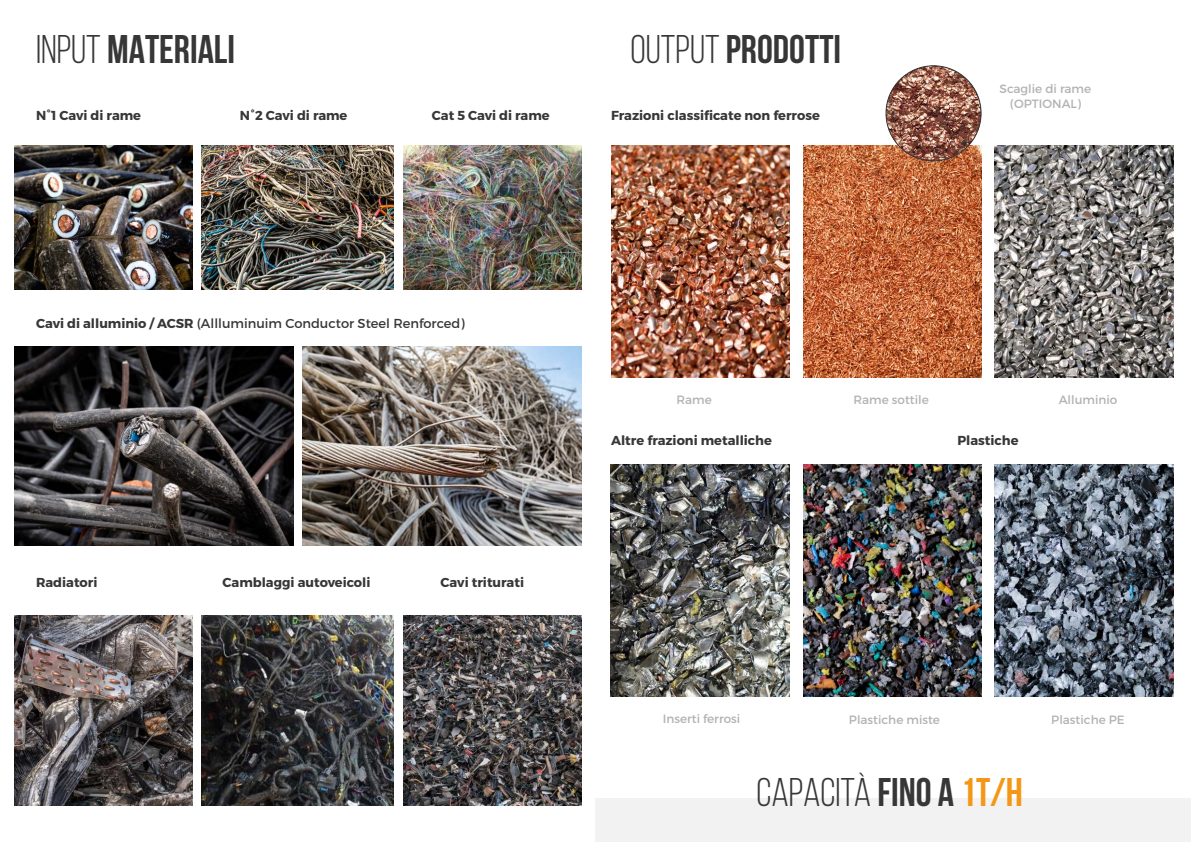
<style>
.page{position:relative;width:1191px;height:842px;background:#fff}
.page>*{position:absolute;margin:0;border:0;box-sizing:border-box;transform-origin:0 0}
.t1{font:700 40px "Bebas Neue";color:#373737}
.t2{font:40px "Bebas Neue";color:#373737}
.t3{font:700 13px "Montserrat";color:#373737}
.t4{font:13px "Montserrat";color:#373737}
.t5{font:12px "Montserrat";color:#b3b2b2}
.s1{font-weight:400}
.s2{font-weight:700}
.s3{font-weight:700;color:#f49716}
</style>
<div class="page">
<div style="left:595px;top:798px;width:596px;height:44px;background:#f2f2f2"></div>
<img style="left:201px;top:146px;width:193px;height:144px">
<img style="left:403px;top:146px;width:178px;height:144px">
<img style="left:14px;top:347px;width:279px;height:198px">
<img style="left:303px;top:347px;width:278px;height:198px">
<img style="left:14px;top:615px;width:178px;height:191px">
<img style="left:14px;top:146px;width:178px;height:144px">
<img style="left:201px;top:615px;width:193px;height:191px">
<img style="left:403px;top:615px;width:178px;height:191px">
<img style="left:611px;top:146px;width:178px;height:231px">
<img style="left:803px;top:465px;width:178px;height:231px">
<img style="left:803px;top:146px;width:178px;height:231px">
<img style="left:610px;top:465px;width:179px;height:231px">
<img style="left:994px;top:146px;width:179px;height:231px">
<img style="left:994px;top:465px;width:179px;height:231px">
<img style="left:886px;top:66px;width:95px;height:95px;border-radius:48px">
<p class="t1" style="left:36px;top:28px;width:201px"><span class="s1">INPUT</span> MATERIALI</p>
<p class="t1" style="left:630px;top:28px;width:212px"><span class="s1">OUTPUT</span> prodOTTI</p>
<p class="t3" style="left:36px;top:107px;width:107px">N°1 Cavi di rame</p>
<p class="t3" style="left:240px;top:107px;width:109px">N°2 Cavi di rame</p>
<p class="t3" style="left:432px;top:107px;width:119px">Cat 5 Cavi di rame</p>
<p class="t3" style="left:611px;top:107px;width:210px">Frazioni classificate non ferrose</p>
<p class="t5" style="left:999px;top:82px;width:93px">Scaglie di rame</p>
<p class="t5" style="left:1009px;top:96px;width:73px">(OPTIONAL)</p>
<p class="t4" style="left:36px;top:315px;width:430px"><span class="s2">Cavi di alluminio / ACSR</span> (Allluminuim Conductor Steel Renforced)</p>
<p class="t5" style="left:676px;top:392px;width:37px">Rame</p>
<p class="t5" style="left:853px;top:392px;width:77px">Rame sottile</p>
<p class="t5" style="left:1058px;top:392px;width:60px">Alluminio</p>
<p class="t3" style="left:36px;top:574px;width:63px">Radiatori</p>
<p class="t3" style="left:223px;top:574px;width:149px">Camblaggi autoveicoli</p>
<p class="t3" style="left:440px;top:574px;width:85px">Cavi triturati</p>
<p class="t3" style="left:611px;top:432px;width:162px">Altre frazioni metalliche</p>
<p class="t3" style="left:957px;top:432px;width:63px">Plastiche</p>
<p class="t5" style="left:663px;top:711px;width:79px">Inserti ferrosi</p>
<p class="t5" style="left:1051px;top:712px;width:75px">Plastiche PE</p>
<p class="t5" style="left:849px;top:712px;width:92px">Plastiche miste</p>
<p class="t2" style="left:756px;top:771px;width:268px">CAPACITÀ <span class="s2">FINO A</span> <span class="s3">1T/H</span></p>
</div>
